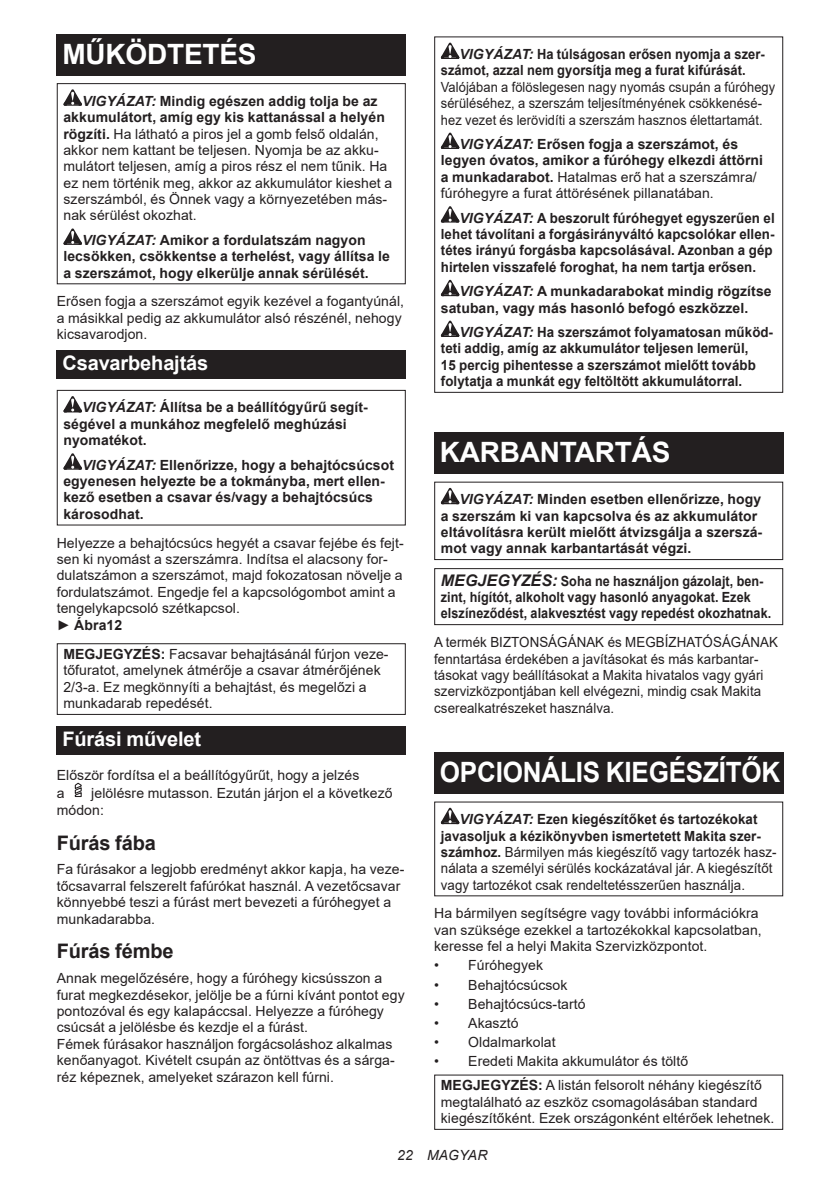
<style>
.page{position:relative;width:840px;height:1191px;background:#fff}
.page>*{position:absolute;margin:0;border:0;box-sizing:border-box;transform-origin:0 0}
.t1{font:700 28px "Arial";letter-spacing:-.01em;color:#fff}
.t2{font:700 28px "Arial";letter-spacing:-.01em;color:#fff;scale:.93 1}
.t3{font:700 20px "Arial";letter-spacing:-.01em;color:#fff}
.t4{font:700 20px "Arial";letter-spacing:-.01em;color:#231f20}
.t5{font:14px/16.4px "Arial";letter-spacing:.005em;color:#231f20}
.t6{font:700 14px/16.4px "Arial";letter-spacing:.005em;color:#231f20}
.t7{font:14px/16.4px "Arial";letter-spacing:.005em;color:#231f20;scale:.95 1}
.t8{font:700 14px/16.4px "Arial";letter-spacing:.005em;color:#231f20;scale:.95 1}
.t9{font:14px/16.4px "Arial";letter-spacing:.005em;color:#231f20;scale:.92 1}
.t10{font:700 14px/16.4px "Arial";letter-spacing:.005em;color:#231f20;scale:.9 1}
.t11{font:700 14px/16.4px "Arial";letter-spacing:.005em;color:#231f20;scale:.92 1}
.t12{font:italic 14px "Arial";letter-spacing:.005em;color:#231f20}
.s1{font-weight:700;font-style:italic}
.s2{font-weight:700}
.s3{font-style:italic}
.s4{font-weight:400}
.s5{font-style:italic;font-size:16px}
</style>
<div class="page">
<div style="left:57px;top:34px;width:348px;height:41px;background:#231f20"></div>
<svg style="left:63px;top:89px;width:19px;height:17px"></svg>
<svg style="left:63px;top:228px;width:19px;height:17px"></svg>
<div style="left:57px;top:83px;width:348px;height:201px;border:1px solid #231f20"></div>
<div style="left:57px;top:350px;width:348px;height:29px;background:#231f20"></div>
<svg style="left:63px;top:396px;width:19px;height:16px"></svg>
<svg style="left:63px;top:453px;width:19px;height:17px"></svg>
<div style="left:57px;top:390px;width:348px;height:135px;border:1px solid #231f20"></div>
<div style="left:57px;top:643px;width:348px;height:72px;border:1px solid #231f20"></div>
<div style="left:57px;top:726px;width:348px;height:28px;background:#231f20"></div>
<svg style="left:74px;top:782px;width:8px;height:15px"></svg>
<svg style="left:440px;top:43px;width:19px;height:16px"></svg>
<svg style="left:440px;top:133px;width:19px;height:16px"></svg>
<svg style="left:440px;top:206px;width:19px;height:17px"></svg>
<svg style="left:440px;top:280px;width:19px;height:16px"></svg>
<svg style="left:440px;top:321px;width:19px;height:16px"></svg>
<div style="left:434px;top:36px;width:348px;height:357px;border:1px solid #231f20"></div>
<div style="left:434px;top:432px;width:348px;height:41px;background:#231f20"></div>
<svg style="left:440px;top:488px;width:19px;height:16px"></svg>
<div style="left:434px;top:481px;width:348px;height:79px;border:1px solid #231f20"></div>
<div style="left:434px;top:568px;width:348px;height:57px;border:1px solid #231f20"></div>
<div style="left:434px;top:752px;width:348px;height:41px;background:#231f20"></div>
<svg style="left:440px;top:807px;width:19px;height:17px"></svg>
<h1 class="t1" style="left:62px;top:34px;width:195px">MŰKÖDTETÉS</h1>
<p class="t5" style="left:63px;top:92px;width:330px;text-indent:19px"><span class="s1">VIGYÁZAT:</span> <span class="s2">Mindig egészen addig tolja be az akkumulátort, amíg egy kis kattanással a helyén rögzíti.</span> Ha látható a piros jel a gomb felső oldalán, akkor nem kattant be teljesen. Nyomja be az akku&shy;mulátort teljesen, amíg a piros rész el nem tűnik. Ha ez nem történik meg, akkor az akkumulátor kieshet a szerszámból, és Önnek vagy a környezetében más&shy;nak sérülést okozhat.</p>
<p class="t6" style="left:63px;top:232px;width:328px;text-indent:19px"><span class="s3">VIGYÁZAT:</span> Amikor a fordulatszám nagyon lecsökken, csökkentse a terhelést, vagy állítsa le a szerszámot, hogy elkerülje annak sérülését.</p>
<p class="t5" style="left:57px;top:293px;width:348px">Erősen fogja a szerszámot egyik kezével a fogantyúnál, a másikkal pedig az akkumulátor alsó részénél, nehogy kicsavarodjon.</p>
<h2 class="t3" style="left:62px;top:349px;width:147px">Csavarbehajtás</h2>
<p class="t6" style="left:63px;top:399px;width:306px;text-indent:19px"><span class="s3">VIGYÁZAT:</span> Állítsa be a beállítógyűrű segít&shy;ségével a munkához megfelelő meghúzási nyomatékot.</p>
<p class="t6" style="left:63px;top:457px;width:332px;text-indent:19px"><span class="s3">VIGYÁZAT:</span> Ellenőrizze, hogy a behajtócsúcsot egyenesen helyezte be a tokmányba, mert ellen&shy;kező esetben a csavar és/vagy a behajtócsúcs károsodhat.</p>
<p class="t5" style="left:57px;top:534px;width:348px">Helyezze a behajtócsúcs hegyét a csavar fejébe és fejt&shy;sen ki nyomást a szerszámra. Indítsa el alacsony for&shy;dulatszámon a szerszámot, majd fokozatosan növelje a fordulatszámot. Engedje fel a kapcsológombot amint a tengelykapcsoló szétkapcsol.<br>► <span class="s2">Ábra12</span></p>
<p class="t5" style="left:63px;top:646px;width:326px"><span class="s2">MEGJEGYZÉS:</span> Facsavar behajtásánál fúrjon veze&shy;tőfuratot, amelynek átmérője a csavar átmérőjének 2/3-a. Ez megkönnyíti a behajtást, és megelőzi a munkadarab repedését.</p>
<h2 class="t3" style="left:62px;top:725px;width:140px">Fúrási művelet</h2>
<p class="t5" style="left:57px;top:765px;width:304px;line-height:18.8px">Először fordítsa el a beállítógyűrűt, hogy a jelzés a</p>
<p class="t5" style="left:57px;top:785px;width:337px;text-indent:35px">jelölésre mutasson. Ezután járjon el a következő módon:</p>
<h2 class="t4" style="left:57px;top:828px;width:101px">Fúrás fába</h2>
<p class="t5" style="left:57px;top:861px;width:349px">Fa fúrásakor a legjobb eredményt akkor kapja, ha veze&shy;tőcsavarral felszerelt fafúrókat használ. A vezetőcsavar könnyebbé teszi a fúrást mert bevezeti a fúróhegyet a munkadarabba.</p>
<h2 class="t4" style="left:57px;top:937px;width:118px">Fúrás fémbe</h2>
<p class="t5" style="left:57px;top:970px;width:349px">Annak megelőzésére, hogy a fúróhegy kicsússzon a furat megkezdésekor, jelölje be a fúrni kívánt pontot egy pontozóval és egy kalapáccsal. Helyezze a fúróhegy csúcsát a jelölésbe és kezdje el a fúrást.<br>Fémek fúrásakor használjon forgácsoláshoz alkalmas kenőanyagot. Kivételt csupán az öntöttvas és a sárga&shy;réz képeznek, amelyeket szárazon kell fúrni.</p>
<p class="t11" style="left:440px;top:46px;width:353px;text-indent:19px"><span class="s3">VIGYÁZAT:</span> Ha túlságosan erősen nyomja a szer&shy;számot, azzal nem gyorsítja meg a furat kifúrását.</p>
<p class="t9" style="left:440px;top:79px;width:365px">Valójában a fölöslegesen nagy nyomás csupán a fúróhegy sérüléséhez, a szerszám teljesítményének csökkenésé&shy;hez vezet és lerövidíti a szerszám hasznos élettartamát.</p>
<p class="t6" style="left:440px;top:136px;width:323px;text-indent:19px"><span class="s3">VIGYÁZAT:</span> Erősen fogja a szerszámot, és legyen óvatos, amikor a fúróhegy elkezdi áttörni a munkadarabot. <span class="s4">Hatalmas erő hat a szerszámra/ fúróhegyre a furat áttörésének pillanatában.</span></p>
<p class="t8" style="left:440px;top:210px;width:353px;text-indent:19px"><span class="s3">VIGYÁZAT:</span> A beszorult fúróhegyet egyszerűen el lehet távolítani a forgásirányváltó kapcsolókar ellen&shy;tétes irányú forgásba kapcsolásával. Azonban a gép hirtelen visszafelé foroghat, ha nem tartja erősen.</p>
<p class="t6" style="left:440px;top:283px;width:332px;text-indent:19px"><span class="s3">VIGYÁZAT:</span> A munkadarabokat mindig rögzítse satuban, vagy más hasonló befogó eszközzel.</p>
<p class="t8" style="left:440px;top:324px;width:351px;text-indent:19px"><span class="s3">VIGYÁZAT:</span> Ha szerszámot folyamatosan működ&shy;teti addig, amíg az akkumulátor teljesen lemerül,<br>15 percig pihentesse a szerszámot mielőtt tovább folytatja a munkát egy feltöltött akkumulátorral.</p>
<h1 class="t1" style="left:439px;top:433px;width:232px">KARBANTARTÁS</h1>
<p class="t6" style="left:440px;top:491px;width:323px;text-indent:19px"><span class="s3">VIGYÁZAT:</span> Minden esetben ellenőrizze, hogy a szerszám ki van kapcsolva és az akkumulátor eltávolításra került mielőtt átvizsgálja a szerszá&shy;mot vagy annak karbantartását végzi.</p>
<p class="t10" style="left:440px;top:573px;width:368px"><span class="s5">MEGJEGYZÉS:</span> Soha ne használjon gázolajt, ben&shy;zint, hígítót, alkoholt vagy hasonló anyagokat. Ezek elszíneződést, alakvesztést vagy repedést okozhatnak.</p>
<p class="t7" style="left:434px;top:634px;width:363px">A termék BIZTONSÁGÁNAK és MEGBÍZHATÓSÁGÁNAK fenntartása érdekében a javításokat és más karbantar&shy;tásokat vagy beállításokat a Makita hivatalos vagy gyári szervizközpontjában kell elvégezni, mindig csak Makita cserealkatrészeket használva.</p>
<h1 class="t2" style="left:439px;top:752px;width:367px">OPCIONÁLIS KIEGÉSZÍTŐK</h1>
<p class="t7" style="left:440px;top:811px;width:354px;text-indent:19px"><span class="s1">VIGYÁZAT:</span> <span class="s2">Ezen kiegészítőket és tartozékokat javasoljuk a kézikönyvben ismertetett Makita szer&shy;számhoz.</span> Bármilyen más kiegészítő vagy tartozék hasz&shy;nálata a személyi sérülés kockázatával jár. A kiegészítőt vagy tartozékot csak rendeltetésszerűen használja.</p>
<p class="t5" style="left:434px;top:905px;width:329px">Ha bármilyen segítségre vagy további információkra van szüksége ezekkel a tartozékokkal kapcsolatban, keresse fel a helyi Makita Szervizközpontot.</p>
<p class="t5" style="left:434px;top:957px;width:110px">• Fúróhegyek</p>
<p class="t5" style="left:434px;top:976px;width:135px">• Behajtócsúcsok</p>
<p class="t5" style="left:434px;top:995px;width:153px">• Behajtócsúcs-tartó</p>
<p class="t5" style="left:434px;top:1014px;width:86px">• Akasztó</p>
<p class="t5" style="left:434px;top:1034px;width:123px">• Oldalmarkolat</p>
<p class="t5" style="left:440px;top:1049px;width:322px;line-height:23.8px;text-indent:-7px">• Eredeti Makita akkumulátor és töltő<br><span class="s2">MEGJEGYZÉS:</span> A listán felsorolt néhány kiegészítő</p>
<p class="t5" style="left:440px;top:1093px;width:335px">megtalálható az eszköz csomagolásában standard kiegészítőként. Ezek országonként eltérőek lehetnek.</p>
<p class="t12" style="left:397px;top:1146px;width:92px">22 MAGYAR</p>
</div>
